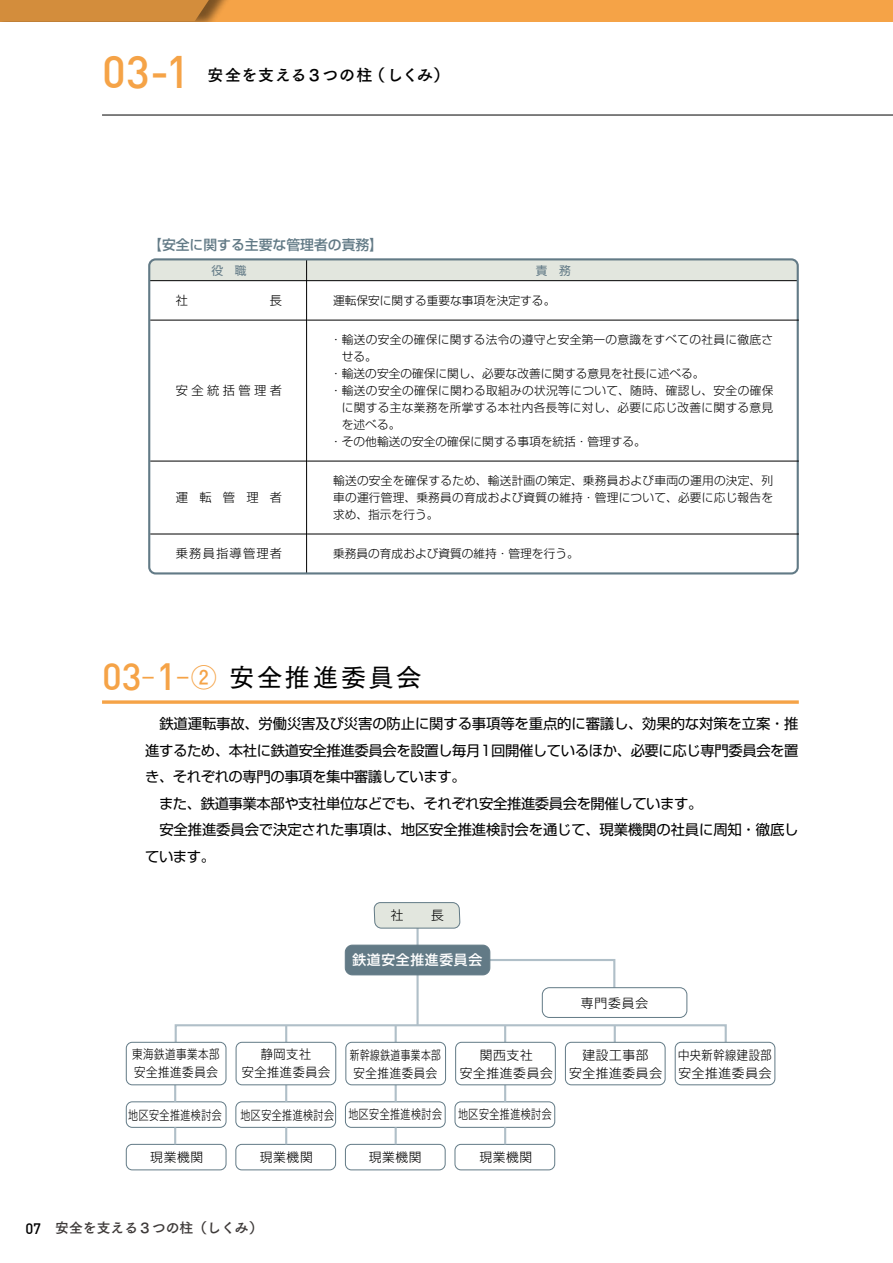
<style>
.page{position:relative;width:893px;height:1263px;background:#fff}
.page>*{position:absolute;margin:0;border:0;box-sizing:border-box;transform-origin:0 0}
.t1{font:500 44.7px "DIN";color:#f5a347}
.t2{font:25.5px "Tsuku Go Pro D";letter-spacing:.095em;color:#000}
.t3{font:15.9px "Tsuku Go Pro B";letter-spacing:.025em;color:#000}
.t4{font:14.4px/26.5px "Shin Go Pro";letter-spacing:-.025em;color:#000}
.t5{font:500 13.8px "Shin Go Pro";color:#627a86}
.t6{font:13.8px "Tsuku Go Pro B";color:#3e3a39}
.t7{font:500 13.8px "Shin Go Pro";letter-spacing:.05em;color:#fff}
.t8{font:300 12.75px/18.1px "Shin Go Pro";letter-spacing:.05em;color:#000;text-align:center}
.t9{font:300 12.75px "Shin Go Pro";letter-spacing:.05em;color:#000;scale:.78 1}
.t10{font:300 12.75px/18px "Shin Go Pro";letter-spacing:.05em;color:#000;scale:.76 1}
.t11{font:300 12.75px/18px "Shin Go Pro";letter-spacing:.05em;color:#000;scale:.82 1}
.t12{font:300 12.75px/18px "Shin Go Pro";letter-spacing:.05em;color:#000;scale:.88 1}
.t13{font:300 12.75px/18.1px "Shin Go Pro";letter-spacing:.05em;color:#000;text-align:center;scale:.95 1}
.t14{font:300 12.15px "Shin Go Pro";letter-spacing:.285em;color:#000}
.t15{font:300 12.15px "Shin Go Pro";letter-spacing:.1em;color:#000}
.t16{font:300 11.7px/17px "Shin Go Pro";letter-spacing:.02em;color:#000;text-align:justify}
.t17{font:300 11.7px "Shin Go Pro";color:#000}
.t18{font:11.7px "Shin Go Pro";color:#627a86}
.s1{font-family:"DIN";font-weight:500;font-size:37.2px;color:#f5a347}
.s2{font-family:"Gothic BBB Pro";font-weight:500;color:#f5a347}
.s3{font-family:"Futo Go B101 Pro";font-weight:700;color:#f5a347}
.s4{font-family:"DIN";font-weight:500;font-size:14.85px;color:#000}
</style>
<div class="page">
<div style="left:151px;top:261px;width:645px;height:19px;background:#e2e6de"></div>
<hr style="left:149px;top:280px;width:649px;height:1px;background:#000">
<hr style="left:306px;top:259px;width:1px;height:314px;background:#000">
<div style="left:148px;top:258px;width:651px;height:316px;border:2px solid #627a86;border-radius:6px"></div>
<hr style="left:150px;top:320px;width:158px;height:1px;background:#000">
<hr style="left:308px;top:320px;width:491px;height:1px;background:#000">
<hr style="left:150px;top:461px;width:158px;height:1px;background:#000">
<hr style="left:308px;top:461px;width:491px;height:1px;background:#000">
<hr style="left:150px;top:534px;width:158px;height:1px;background:#000">
<hr style="left:308px;top:534px;width:491px;height:1px;background:#000">
<hr style="left:416px;top:924px;width:3px;height:101px;background:#b0bfc8">
<svg style="left:373px;top:902px;width:88px;height:27px;background:#d8ddd7"></svg>
<div style="left:175px;top:1024px;width:552px;height:19px;border:2px solid #b0bfc8"></div>
<svg style="left:488px;top:958px;width:128px;height:38px"></svg>
<div style="left:345px;top:945px;width:145px;height:30px;background:#627a86;border-radius:7px"></div>
<div style="left:345px;top:945px;width:145px;height:30px;border:1px solid #627a86;border-radius:7px"></div>
<div style="left:542px;top:988px;width:145px;height:29px;background:#fff;border-radius:7px"></div>
<div style="left:542px;top:987px;width:145px;height:31px;border:1px solid #627a86;border-radius:7px"></div>
<div style="left:455px;top:1101px;width:100px;height:27px;border:1px solid #627a86;border-radius:6px"></div>
<svg style="left:504px;top:1025px;width:2px;height:17px"></svg>
<svg style="left:614px;top:1025px;width:2px;height:17px"></svg>
<svg style="left:504px;top:1085px;width:2px;height:17px"></svg>
<div style="left:455px;top:1144px;width:100px;height:26px;border:1px solid #627a86;border-radius:6px"></div>
<svg style="left:504px;top:1127px;width:2px;height:17px"></svg>
<div style="left:455px;top:1042px;width:101px;height:43px;border:1px solid #627a86;border-radius:6px"></div>
<div style="left:235px;top:1101px;width:101px;height:27px;border:1px solid #627a86;border-radius:6px"></div>
<svg style="left:285px;top:1025px;width:2px;height:17px"></svg>
<svg style="left:285px;top:1085px;width:2px;height:17px"></svg>
<div style="left:235px;top:1144px;width:101px;height:26px;border:1px solid #627a86;border-radius:6px"></div>
<svg style="left:285px;top:1127px;width:2px;height:17px"></svg>
<div style="left:236px;top:1042px;width:100px;height:43px;border:1px solid #627a86;border-radius:6px"></div>
<div style="left:126px;top:1101px;width:100px;height:27px;border:1px solid #627a86;border-radius:6px"></div>
<svg style="left:174px;top:1085px;width:2px;height:17px"></svg>
<div style="left:126px;top:1144px;width:100px;height:26px;border:1px solid #627a86;border-radius:6px"></div>
<svg style="left:174px;top:1127px;width:2px;height:17px"></svg>
<div style="left:126px;top:1042px;width:100px;height:43px;border:1px solid #627a86;border-radius:6px"></div>
<div style="left:345px;top:1101px;width:101px;height:27px;border:1px solid #627a86;border-radius:6px"></div>
<svg style="left:395px;top:1025px;width:2px;height:17px"></svg>
<svg style="left:395px;top:1085px;width:2px;height:17px"></svg>
<div style="left:345px;top:1144px;width:101px;height:26px;border:1px solid #627a86;border-radius:6px"></div>
<svg style="left:395px;top:1127px;width:2px;height:17px"></svg>
<div style="left:345px;top:1042px;width:101px;height:43px;border:1px solid #627a86;border-radius:6px"></div>
<div style="left:675px;top:1042px;width:100px;height:43px;border:1px solid #627a86;border-radius:6px"></div>
<div style="left:565px;top:1042px;width:100px;height:43px;border:1px solid #627a86;border-radius:6px"></div>
<svg style="left:102px;top:700px;width:697px;height:4px;background:#f6b062"></svg>
<div style="left:0;top:0;width:893px;height:21px;background:#f5a347"></div>
<div style="left:0;top:0;width:237px;height:21px;background:#000;opacity:.5"></div>
<div style="left:0;top:0;width:217px;height:21px;background:#d38d3c"></div>
<hr style="left:102px;top:115px;width:791px;height:1px;background:#000">
<h1 class="t1" style="left:102px;top:43px;width:89px">03-1</h1>
<p class="t3" style="left:207px;top:61px;width:243px">安全を支える３つの柱（しくみ）</p>
<p class="t5" style="left:148px;top:234px;width:236px">【安全に関する主要な管理者の責務】</p>
<p class="t18" style="left:211px;top:261px;width:37px">役　職</p>
<p class="t18" style="left:536px;top:261px;width:37px">責　務</p>
<p class="t14" style="left:176px;top:290px;width:14px">社</p>
<p class="t14" style="left:270px;top:290px;width:14px">長</p>
<p class="t17" style="left:333px;top:291px;width:224px">運転保安に関する重要な事項を決定する。</p>
<p class="t14" style="left:176px;top:381px;width:108px">安全統括管理者</p>
<p class="t14" style="left:176px;top:488px;width:108px">運転管理者</p>
<p class="t16" style="left:330px;top:330px;width:444px">・輸送の安全の確保に関する法令の遵守と安全第一の意識をすべての社員に徹底さ</p>
<p class="t16" style="left:342px;top:347px;width:37px">せる。</p>
<p class="t17" style="left:330px;top:364px;width:376px">・輸送の安全の確保に関し、必要な改善に関する意見を社長に述べる。</p>
<p class="t16" style="left:330px;top:381px;width:445px">・輸送の安全の確保に関わる取組みの状況等について、随時、確認し、安全の確保</p>
<p class="t16" style="left:342px;top:398px;width:433px">に関する主な業務を所掌する本社内各長等に対し、必要に応じ改善に関する意見</p>
<p class="t16" style="left:342px;top:415px;width:60px">を述べる。</p>
<p class="t17" style="left:330px;top:432px;width:317px">・その他輸送の安全の確保に関する事項を統括・管理する。</p>
<p class="t16" style="left:333px;top:471px;width:441px">輸送の安全を確保するため、輸送計画の策定、乗務員および車両の運用の決定、列車の運行管理、乗務員の育成および資質の維持・管理について、必要に応じ報告を求め、指示を行う。</p>
<p class="t15" style="left:176px;top:544px;width:108px">乗務員指導管理者</p>
<p class="t17" style="left:333px;top:544px;width:247px">乗務員の育成および資質の維持・管理を行う。</p>
<h2 class="t2" style="left:102px;top:656px;width:321px"><span class="s1">03</span><span class="s2">-</span><span class="s1">1</span><span class="s2">-</span><span class="s3">②</span> 安全推進委員会</h2>
<p class="t4" style="left:145px;top:708px;width:655px">　鉄道運転事故、労働災害及び災害の防止に関する事項等を重点的に審議し、効果的な対策を立案・推進するため、本社に鉄道安全推進委員会を設置し毎月1回開催しているほか、必要に応じ専門委員会を置き、それぞれの専門の事項を集中審議しています。<br>　また、鉄道事業本部や支社単位などでも、それぞれ安全推進委員会を開催しています。<br>　安全推進委員会で決定された事項は、地区安全推進検討会を通じて、現業機関の社員に周知・徹底しています。</p>
<p class="t11" style="left:132px;top:1044px;width:108px">東海鉄道事業本部安全推進委員会</p>
<p class="t9" style="left:128px;top:1105px;width:121px">地区安全推進検討会</p>
<p class="t8" style="left:150px;top:1146px;width:54px">現業機関</p>
<p class="t8" style="left:391px;top:905px;width:54px">社　　長</p>
<p class="t7" style="left:352px;top:948px;width:131px">鉄道安全推進委員会</p>
<p class="t8" style="left:581px;top:992px;width:69px">専門委員会</p>
<p class="t13" style="left:242px;top:1044px;width:95px">静岡支社<br>安全推進委員会</p>
<p class="t9" style="left:240px;top:1105px;width:121px">地区安全推進検討会</p>
<p class="t8" style="left:260px;top:1146px;width:54px">現業機関</p>
<p class="t8" style="left:569px;top:1044px;width:95px">建設工事部<br>安全推進委員会</p>
<p class="t10" style="left:350px;top:1044px;width:121px">新幹線鉄道事業本部安全推進委員会</p>
<p class="t12" style="left:678px;top:1044px;width:108px">中央新幹線建設部安全推進委員会</p>
<p class="t8" style="left:460px;top:1044px;width:95px">関西支社<br>安全推進委員会</p>
<p class="t9" style="left:348px;top:1104px;width:121px">地区安全推進検討会</p>
<p class="t8" style="left:369px;top:1146px;width:54px">現業機関</p>
<p class="t9" style="left:458px;top:1104px;width:121px">地区安全推進検討会</p>
<p class="t8" style="left:479px;top:1146px;width:54px">現業機関</p>
<p class="t6" style="left:25px;top:1216px;width:239px"><span class="s4">07</span> 安全を支える３つの柱（しくみ）</p>
</div>
